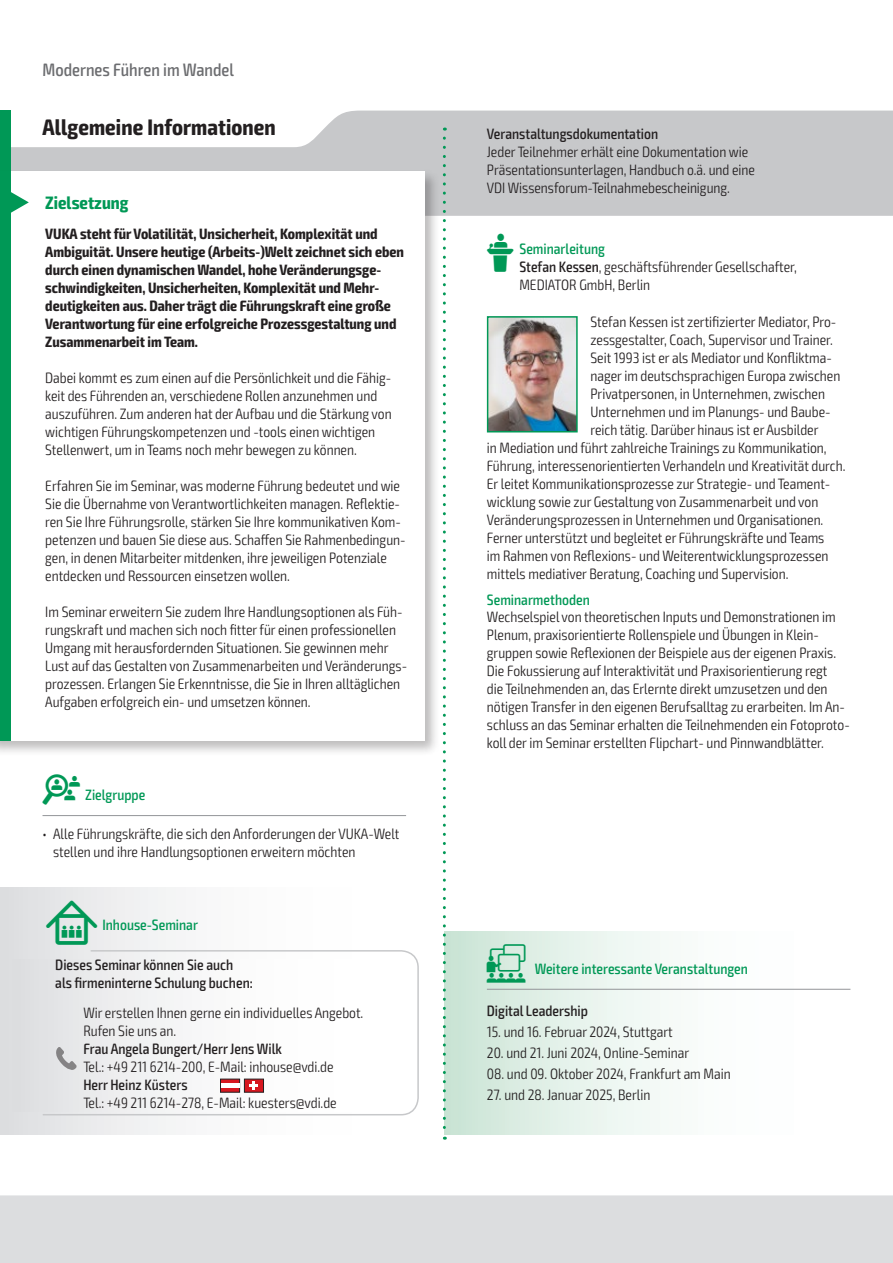
<style>
.page{position:relative;width:893px;height:1263px;background:#fff}
.page>*{position:absolute;margin:0;border:0;box-sizing:border-box;transform-origin:0 0}
.t1{font:700 condensed 22.5px "Exo 2";letter-spacing:.005em;color:#231f20}
.t2{font:500 condensed 18px "Exo 2";color:#6c6d70}
.t3{font:700 condensed 18px "Exo 2";color:#009856}
.t4{font:300 condensed 15px/18px "Exo 2";color:#231f20}
.t5{font:700 condensed 15px/18px "Exo 2";color:#231f20}
.t6{font:500 condensed 15px/18px "Exo 2";color:#231f20}
.t7{font:500 condensed 15px "Exo 2";color:#009856}
.s1{font-family:"VDI Iconset S4 A Regular";font-weight:400;font-stretch:normal}
.s2{font-weight:500}
.s3{font-family:"VDI Iconset S4 A Regular";font-weight:400;font-stretch:normal;font-size:15.45px}
.s4{font-family:"VDI Iconset S4 A Regular";font-weight:400;font-stretch:normal;font-size:19.5px}
</style>
<div class="page">
<div style="left:0;top:1195px;width:893px;height:68px;background:#dcdddf"></div>
<svg style="left:11px;top:111px;width:881px;height:105px;fill:#c7c8ca"></svg>
<hr style="left:892px;top:111px;width:1px;height:105px;background:#009856">
<div style="left:0;top:111px;width:11px;height:63px;background:#009856"></div>
<div style="left:0;top:168px;width:440px;height:588px;background:#231f20;opacity:.3"></div>
<div style="left:0;top:171px;width:424px;height:570px;background:#fff"></div>
<div style="left:0;top:171px;width:11px;height:570px;background:#009856"></div>
<svg style="left:11px;top:192px;width:18px;height:21px"></svg>
<hr style="left:43px;top:815px;width:363px;height:1px;background:#939598">
<div style="left:444px;top:932px;width:406px;height:202px;background:linear-gradient(to right,#d2e8db,#fff)"></div>
<hr style="left:487px;top:989px;width:363px;height:1px;background:#939598">
<img style="left:490px;top:319px;width:85px;height:110px">
<div style="left:487px;top:316px;width:91px;height:116px;border:2px solid #009856"></div>
<div style="left:0;top:887px;width:419px;height:247px;background:linear-gradient(to right,#e2e3e5,#fff)"></div>
<svg style="left:42px;top:949px;width:377px;height:167px"></svg>
<div style="left:13px;top:959px;width:382px;height:152px;background:linear-gradient(to right,#e3e3e5,#fff)"></div>
<svg style="left:220px;top:1079px;width:44px;height:13px"></svg>
<div style="left:221px;top:1083px;width:18px;height:5px;background:#fff"></div>
<svg style="left:56px;top:1047px;width:21px;height:23px"></svg>
<svg style="left:443px;top:138px;width:3px;height:1002px"></svg>
<p class="t2" style="left:43px;top:59px;width:193px">Modernes Führen im Wandel</p>
<h1 class="t1" style="left:43px;top:113px;width:235px">Allgemeine Informationen</h1>
<p class="t6" style="left:487px;top:125px;width:173px">Veranstaltungsdokumentation</p>
<p class="t4" style="left:487px;top:143px;width:270px">Jeder Teilnehmer erhält eine Dokumentation wie<br>Präsentationsunterlagen, Handbuch o.ä. und eine<br>VDI Wissensforum-Teilnahmebescheinigung.</p>
<p class="t5" style="left:45px;top:225px;width:360px">VUKA steht für Volatilität, Unsicherheit, Komplexität und Ambiguität. Unsere heutige (Arbeits-)Welt zeichnet sich eben durch einen dynamischen Wandel, hohe Veränderungsge&shy;schwindigkeiten, Unsicherheiten, Komplexität und Mehr&shy;deutigkeiten aus. Daher trägt die Führungskraft eine große Verantwortung für eine erfolgreiche Prozessgestaltung und Zusammenarbeit im Team.</p>
<p class="t4" style="left:45px;top:369px;width:348px">Dabei kommt es zum einen auf die Persönlichkeit und die Fähig&shy;keit des Führenden an, verschiedene Rollen anzunehmen und auszuführen. Zum anderen hat der Aufbau und die Stärkung von wichtigen Führungskompetenzen und -tools einen wichtigen Stellenwert, um in Teams noch mehr bewegen zu können.</p>
<p class="t4" style="left:45px;top:477px;width:362px">Erfahren Sie im Seminar, was moderne Führung bedeutet und wie Sie die Übernahme von Verantwortlichkeiten managen. Reflektie&shy;ren Sie Ihre Führungsrolle, stärken Sie Ihre kommunikativen Kom&shy;petenzen und bauen Sie diese aus. Schaffen Sie Rahmenbedingun&shy;gen, in denen Mitarbeiter mitdenken, ihre jeweiligen Potenziale entdecken und Ressourcen einsetzen wollen.</p>
<p class="t4" style="left:45px;top:603px;width:363px">Im Seminar erweitern Sie zudem Ihre Handlungsoptionen als Füh&shy;rungskraft und machen sich noch fitter für einen professionellen Umgang mit herausfordernden Situationen. Sie gewinnen mehr Lust auf das Gestalten von Zusammenarbeiten und Veränderungs&shy;prozessen. Erlangen Sie Erkenntnisse, die Sie in Ihren alltäglichen Aufgaben erfolgreich ein- und umsetzen können.</p>
<p class="t3" style="left:45px;top:192px;width:85px">Zielsetzung</p>
<p class="t7" style="left:487px;top:240px;width:120px"><span class="s1">L</span> Seminarleitung</p>
<p class="t4" style="left:519px;top:258px;width:279px"><span class="s2">Stefan Kessen</span>, geschäftsführender Gesellschafter,<br>MEDIATOR GmbH, Berlin</p>
<p class="t4" style="left:590px;top:313px;width:247px">Stefan Kessen ist zertifizierter Mediator, Pro-</p>
<p class="t4" style="left:590px;top:331px;width:244px">zessgestalter, Coach, Supervisor und Trainer.</p>
<p class="t4" style="left:590px;top:349px;width:243px">Seit 1993 ist er als Mediator und Konfliktma-</p>
<p class="t4" style="left:590px;top:367px;width:251px">nager im deutschsprachigen Europa zwischen</p>
<p class="t4" style="left:590px;top:385px;width:236px">Privatpersonen, in Unternehmen, zwischen</p>
<p class="t4" style="left:590px;top:403px;width:242px">Unternehmen und im Planungs- und Baube-</p>
<p class="t4" style="left:590px;top:421px;width:230px">reich tätig. Darüber hinaus ist er Ausbilder</p>
<p class="t4" style="left:487px;top:439px;width:341px">in Mediation und führt zahlreiche Trainings zu Kommunikation,</p>
<p class="t4" style="left:487px;top:457px;width:360px">Führung, interessenorientierten Verhandeln und Kreativität durch.</p>
<p class="t4" style="left:487px;top:475px;width:345px">Er leitet Kommunikationsprozesse zur Strategie- und Teament-</p>
<p class="t4" style="left:487px;top:493px;width:333px">wicklung sowie zur Gestaltung von Zusammenarbeit und von</p>
<p class="t4" style="left:487px;top:511px;width:338px">Veränderungsprozessen in Unternehmen und Organisationen.</p>
<p class="t4" style="left:487px;top:529px;width:339px">Ferner unterstützt und begleitet er Führungskräfte und Teams</p>
<p class="t4" style="left:487px;top:547px;width:343px">im Rahmen von Reflexions- und Weiterentwicklungsprozessen</p>
<p class="t4" style="left:487px;top:565px;width:303px">mittels mediativer Beratung, Coaching und Supervision.</p>
<p class="t7" style="left:487px;top:590px;width:104px">Seminarmethoden</p>
<p class="t4" style="left:487px;top:608px;width:364px">Wechselspiel von theoretischen Inputs und Demonstrationen im Plenum, praxisorientierte Rollenspiele und Übungen in Klein&shy;gruppen sowie Reflexionen der Beispiele aus der eigenen Praxis.<br>Die Fokussierung auf Interaktivität und Praxisorientierung regt<br>die Teilnehmenden an, das Erlernte direkt umzusetzen und den nötigen Transfer in den eigenen Berufsalltag zu erarbeiten. Im An&shy;schluss an das Seminar erhalten die Teilnehmenden ein Fotoproto&shy;koll der im Seminar erstellten Flipchart- und Pinnwandblätter.</p>
<p class="t7" style="left:43px;top:786px;width:104px"><span class="s1">Z</span> Zielgruppe</p>
<p class="t4" style="left:53px;top:825px;width:348px;text-indent:-11px">• Alle Führungskräfte, die sich den Anforderungen der VUKA-Welt stellen und ihre Handlungsoptionen erweitern möchten</p>
<p class="t7" style="left:46px;top:916px;width:153px"><span class="s3">I</span> Inhouse-Seminar</p>
<p class="t6" style="left:55px;top:955px;width:199px">Dieses Seminar können Sie auch als firmeninterne Schulung buchen:</p>
<p class="t4" style="left:83px;top:1004px;width:282px">Wir erstellen Ihnen gerne ein individuelles Angebot.<br>Rufen Sie uns an.</p>
<p class="t6" style="left:83px;top:1040px;width:200px">Frau Angela Bungert/Herr Jens Wilk</p>
<p class="t4" style="left:83px;top:1058px;width:252px">Tel.: +49 211 6214-200, E-Mail: inhouse@vdi.de</p>
<p class="t6" style="left:83px;top:1076px;width:106px">Herr Heinz Küsters</p>
<p class="t4" style="left:83px;top:1094px;width:255px">Tel.: +49 211 6214-278, E-Mail: kuesters@vdi.de</p>
<p class="t7" style="left:487px;top:960px;width:263px"><span class="s4">W</span> Weitere interessante Veranstaltungen</p>
<p class="t6" style="left:487px;top:1002px;width:102px">Digital Leadership</p>
<p class="t4" style="left:487px;top:1023px;width:187px">15. und 16. Februar 2024, Stuttgart</p>
<p class="t4" style="left:487px;top:1044px;width:204px">20. und 21. Juni 2024, Online-Seminar</p>
<p class="t4" style="left:487px;top:1065px;width:245px">08. und 09. Oktober 2024, Frankfurt am Main</p>
<p class="t4" style="left:487px;top:1086px;width:165px">27. und 28. Januar 2025, Berlin</p>
</div>
